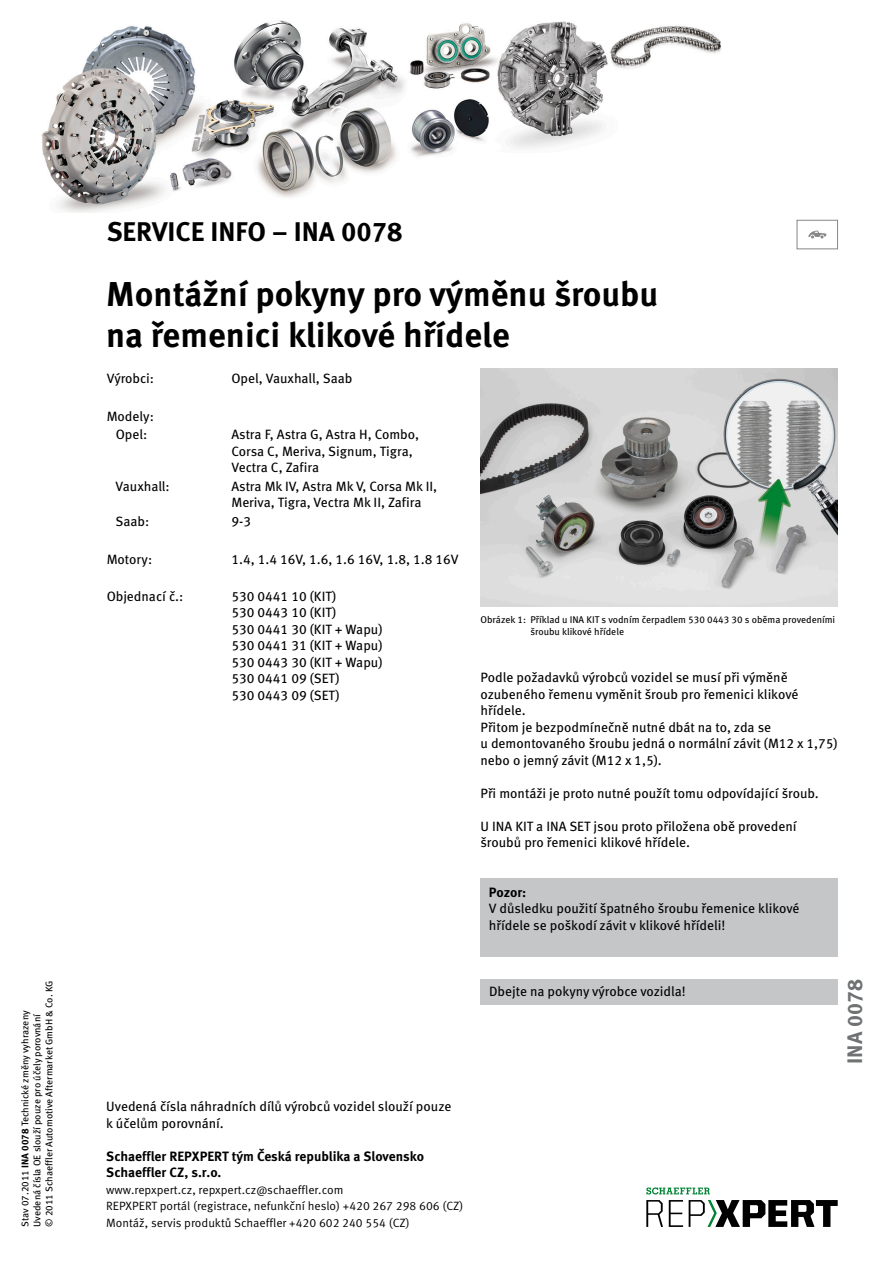
<style>
.page{position:relative;width:893px;height:1263px;background:#fff}
.page>*{position:absolute;margin:0;border:0;box-sizing:border-box;transform-origin:0 0}
.t1{font:700 34.5px/41.4px "Meta Pro";color:#000}
.t2{font:700 27px "Meta Pro";color:#000}
.t3{font:700 21px "Meta Pro";color:#6f7172}
.t4{font:13.5px/16.5px "Meta Pro";color:#000}
.t5{font:700 13.5px/16.5px "Meta Pro";color:#000}
.t6{font:12px/16.5px "Meta Pro Norm";color:#000}
.t7{font:9.75px/12.8px "Meta Pro";color:#000}
.s1{font-weight:700}
</style>
<div class="page">
<div style="left:480px;top:878px;width:357px;height:78px;background:#c5c6c7"></div>
<img style="left:480px;top:369px;width:358px;height:238px">
<div style="left:480px;top:980px;width:358px;height:25px;background:#c5c6c7"></div>
<div style="left:797px;top:220px;width:41px;height:29px;border:1px solid #868789"></div>
<svg style="left:808px;top:231px;width:18px;height:7px"></svg>
<img style="left:42px;top:20px;width:679px;height:193px">
<svg style="left:646px;top:1200px;width:17px;height:27px"></svg>
<svg style="left:669px;top:1200px;width:14px;height:27px"></svg>
<svg style="left:689px;top:1200px;width:149px;height:27px"></svg>
<svg style="left:646px;top:1187px;width:64px;height:7px"></svg>
<p class="t7" style="left:31px;top:1227px;width:248px;line-height:12px;rotate:-90deg">Uvedená čísla OE slouží pouze pro účely porovnání<br>© 2011 Schaeffler Automotive Aftermarket GmbH &amp; Co. KG</p>
<p class="t7" style="left:18px;top:1227px;width:218px;rotate:-90deg">Stav 07.2011 <span class="s1">INA 0078</span> Technické změny vyhrazeny</p>
<h2 class="t2" style="left:107px;top:210px;width:297px">SERVICE INFO – INA 0078</h2>
<h1 class="t1" style="left:106px;top:271px;width:553px">Montážní pokyny pro výměnu šroubu na řemenici klikové hřídele</h1>
<p class="t4" style="left:107px;top:369px;width:49px">Výrobci:</p>
<p class="t4" style="left:231px;top:369px;width:123px">Opel, Vauxhall, Saab</p>
<p class="t4" style="left:107px;top:406px;width:49px;line-height:18.8px;text-align:center">Modely:<br>Opel:</p>
<p class="t4" style="left:231px;top:425px;width:189px">Astra F, Astra G, Astra H, Combo,<br>Corsa C, Meriva, Signum, Tigra,<br>Vectra C, Zafira</p>
<p class="t4" style="left:116px;top:477px;width:56px">Vauxhall:</p>
<p class="t4" style="left:231px;top:477px;width:207px">Astra Mk IV, Astra Mk V, Corsa Mk II,<br>Meriva, Tigra, Vectra Mk II, Zafira</p>
<p class="t4" style="left:116px;top:512px;width:35px">Saab:</p>
<p class="t4" style="left:231px;top:512px;width:21px">9-3</p>
<p class="t4" style="left:107px;top:550px;width:47px">Motory:</p>
<p class="t4" style="left:231px;top:550px;width:229px">1.4, 1.4 16V, 1.6, 1.6 16V, 1.8, 1.8 16V</p>
<p class="t4" style="left:107px;top:587px;width:78px">Objednací č.:</p>
<p class="t4" style="left:231px;top:587px;width:153px">530 0441 10 (KIT)<br>530 0443 10 (KIT)<br>530 0441 30 (KIT + Wapu)<br>530 0441 31 (KIT + Wapu)<br>530 0443 30 (KIT + Wapu)<br>530 0441 09 (SET)<br>530 0443 09 (SET)</p>
<p class="t7" style="left:530px;top:612px;width:306px;text-indent:-50px">Obrázek 1: Příklad u INA KIT s vodním čerpadlem 530 0443 30 s oběma provedeními šroubu klikové hřídele</p>
<p class="t4" style="left:480px;top:668px;width:359px">Podle požadavků výrobců vozidel se musí při výměně ozubeného řemenu vyměnit šroub pro řemenici klikové hřídele.<br>Přitom je bezpodmínečně nutné dbát na to, zda se<br>u demontovaného šroubu jedná o normální závit (M12 x 1,75) nebo o jemný závit (M12 x 1,5).</p>
<p class="t4" style="left:480px;top:784px;width:340px">Při montáži je proto nutné použít tomu odpovídající šroub.</p>
<p class="t4" style="left:480px;top:817px;width:317px">U INA KIT a INA SET jsou proto přiložena obě provedení šroubů pro řemenici klikové hřídele.</p>
<p class="t5" style="left:489px;top:883px;width:39px">Pozor:</p>
<p class="t4" style="left:489px;top:899px;width:312px">V důsledku použití špatného šroubu řemenice klikové hřídele se poškodí závit v klikové hřídeli!</p>
<p class="t4" style="left:489px;top:982px;width:198px">Dbejte na pokyny výrobce vozidla!</p>
<p class="t4" style="left:106px;top:1097px;width:347px">Uvedená čísla náhradních dílů výrobců vozidel slouží pouze k účelům porovnání.</p>
<p class="t5" style="left:106px;top:1147px;width:319px">Schaeffler REPXPERT tým Česká republika a Slovensko<br>Schaeffler CZ, s.r.o.</p>
<p class="t6" style="left:106px;top:1181px;width:359px">www.repxpert.cz, repxpert.cz@schaeffler.com<br>REPXPERT portál (registrace, nefunkční heslo) +420 267 298 606 (CZ)</p>
<p class="t6" style="left:106px;top:1214px;width:305px">Montáž, servis produktů Schaeffler +420 602 240 554 (CZ)</p>
<h3 class="t3" style="left:838px;top:1064px;width:86px;rotate:-90deg">INA 0078</h3>
</div>
